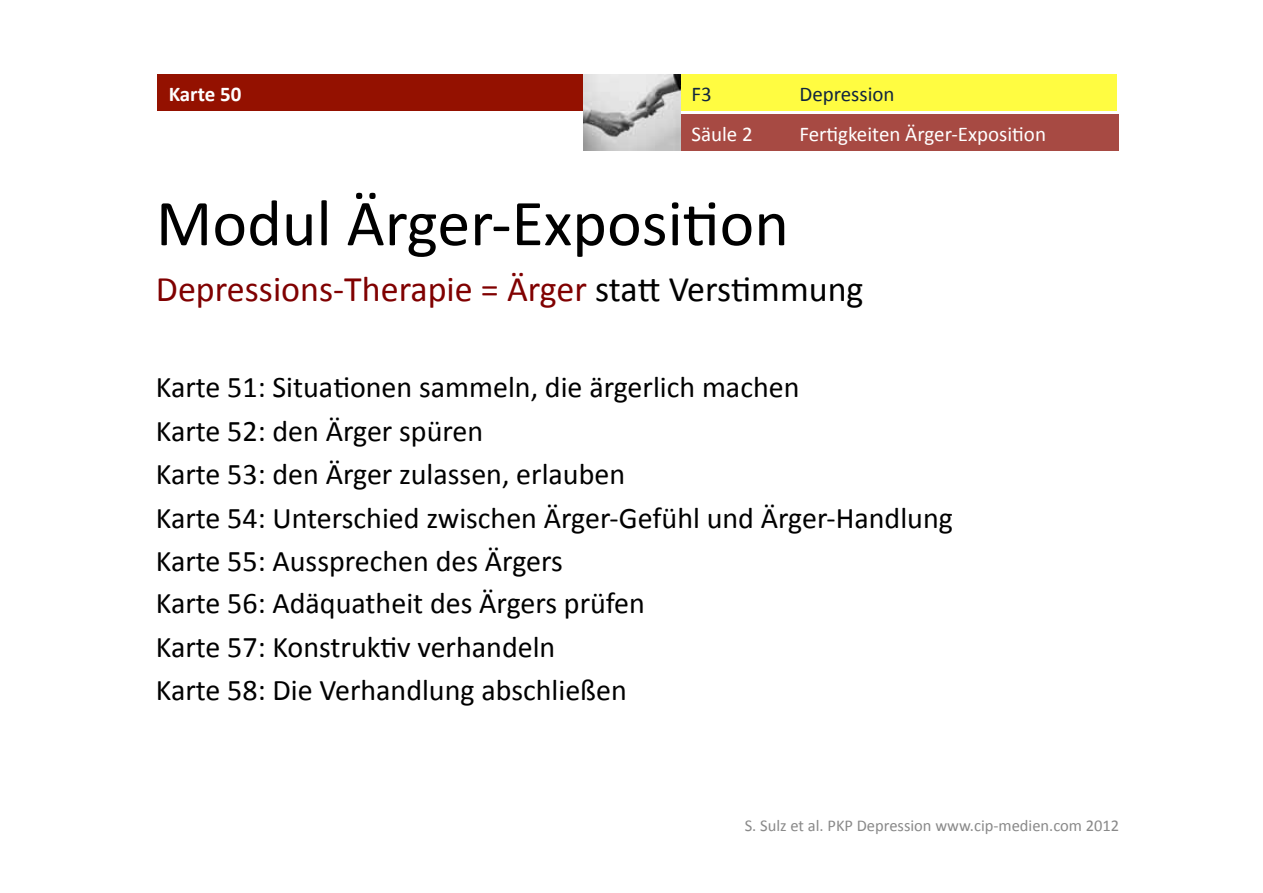
<style>
.page{position:relative;width:1263px;height:893px;background:#fff}
.page>*{position:absolute;margin:0;border:0;box-sizing:border-box;transform-origin:0 0}
.t1{font:66px "Calibri";color:#000}
.t2{font:36px "Calibri";color:#800000}
.t3{font:30px/43.3px "Calibri";color:#000}
.t4{font:21px "Calibri";color:#fff}
.t5{font:21px "Calibri";color:#10253f}
.t6{font:700 21px "Calibri";color:#fff}
.t7{font:16.5px "Calibri";color:#898989}
.s1{color:#000}
</style>
<div class="page">
<div style="left:681px;top:74px;width:436px;height:37px;background:#fffc41"></div>
<img style="left:583px;top:74px;width:98px;height:77px">
<div style="left:681px;top:114px;width:437px;height:37px;background:#a74a43"></div>
<div style="left:158px;top:74px;width:425px;height:37px;background:#941100"></div>
<p class="t6" style="left:169px;top:81px;width:74px">Karte 50</p>
<p class="t5" style="left:691px;top:81px;width:22px">F3</p>
<p class="t5" style="left:799px;top:81px;width:97px">Depression</p>
<p class="t4" style="left:691px;top:121px;width:63px">Säule 2</p>
<p class="t4" style="left:799px;top:121px;width:248px">Fer1gkeiten Ärger--‐Exposi1on</p>
<p class="t1" style="left:156px;top:182px;width:635px">Modul Ärger--‐Exposi1on</p>
<p class="t2" style="left:156px;top:267px;width:709px">Depressions--‐Therapie = Ärger <span class="s1">staH Vers1mmung</span></p>
<p class="t3" style="left:156px;top:365px;width:799px">Karte 51: Situa1onen sammeln, die ärgerlich machen<br>Karte 52: den Ärger spüren<br>Karte 53: den Ärger zulassen, erlauben<br>Karte 54: Unterschied zwischen Ärger--‐Gefühl und Ärger--‐Handlung Karte 55: Aussprechen des Ärgers<br>Karte 56: Adäquatheit des Ärgers prüfen<br>Karte 57: Konstruk1v verhandeln<br>Karte 58: Die Verhandlung abschließen</p>
<p class="t7" style="left:745px;top:815px;width:376px">S. Sulz et al. PKP Depression www.cip--‐medien.com 2012</p>
</div>
